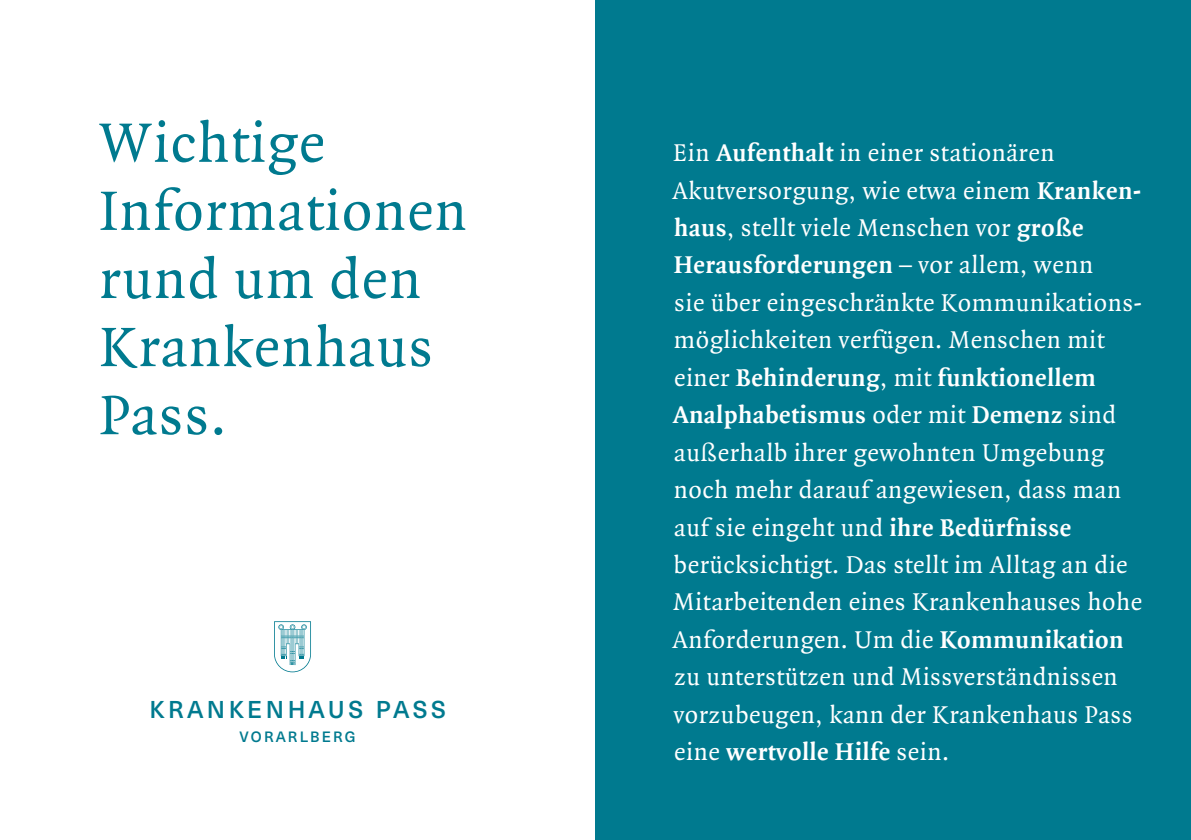
<style>
.page{position:relative;width:1191px;height:840px;background:#fff}
.page>*{position:absolute;margin:0;border:0;box-sizing:border-box;transform-origin:0 0}
.t1{font:59.6px/68px "Quadraat";letter-spacing:.02em;color:#007a8f}
.t2{font:26px/37.4px "Quadraat";letter-spacing:.02em;color:#fff}
.t3{font:500 24px "Neue Haas Unica Pro";letter-spacing:.135em;color:#007a8f}
.t4{font:500 14.8px "Neue Haas Unica Pro";letter-spacing:.15em;color:#007a8f}
.s1{font-weight:700}
</style>
<div class="page">
<svg style="left:274px;top:621px;width:37px;height:51px"></svg>
<div style="left:595px;top:0;width:596px;height:839px;background:#007a8f"></div>
<h1 class="t1" style="left:99px;top:110px;width:369px">Wichtige<br>Informationen rund um den<br>Krankenhaus<br>Pass.</h1>
<p class="t3" style="left:150px;top:695px;width:298px">KRANKENHAUS PASS</p>
<p class="t4" style="left:240px;top:727px;width:118px">VORARLBERG</p>
<p class="t2" style="left:672px;top:135px;width:471px">Ein <span class="s1">Aufenthalt</span> in einer stationären Akutversorgung, wie etwa einem <span class="s1">Kranken&shy;haus</span>, stellt viele Menschen vor <span class="s1">große Herausforderungen</span> – vor allem, wenn<br>sie über eingeschränkte Kommunikations&shy;möglichkeiten verfügen. Menschen mit einer <span class="s1">Behinderung</span>, mit <span class="s1">funktionellem Analphabetismus</span> oder mit <span class="s1">Demenz</span> sind außerhalb ihrer gewohnten Umgebung noch mehr darauf angewiesen, dass man auf sie eingeht und <span class="s1">ihre Bedürfnisse </span>berücksichtigt. Das stellt im Alltag an die Mitarbeitenden eines Krankenhauses hohe Anforderungen. Um die <span class="s1">Kommunikation </span>zu unterstützen und Missverständnissen vorzubeugen, kann der Krankenhaus Pass eine <span class="s1">wertvolle Hilfe</span> sein.</p>
</div>
